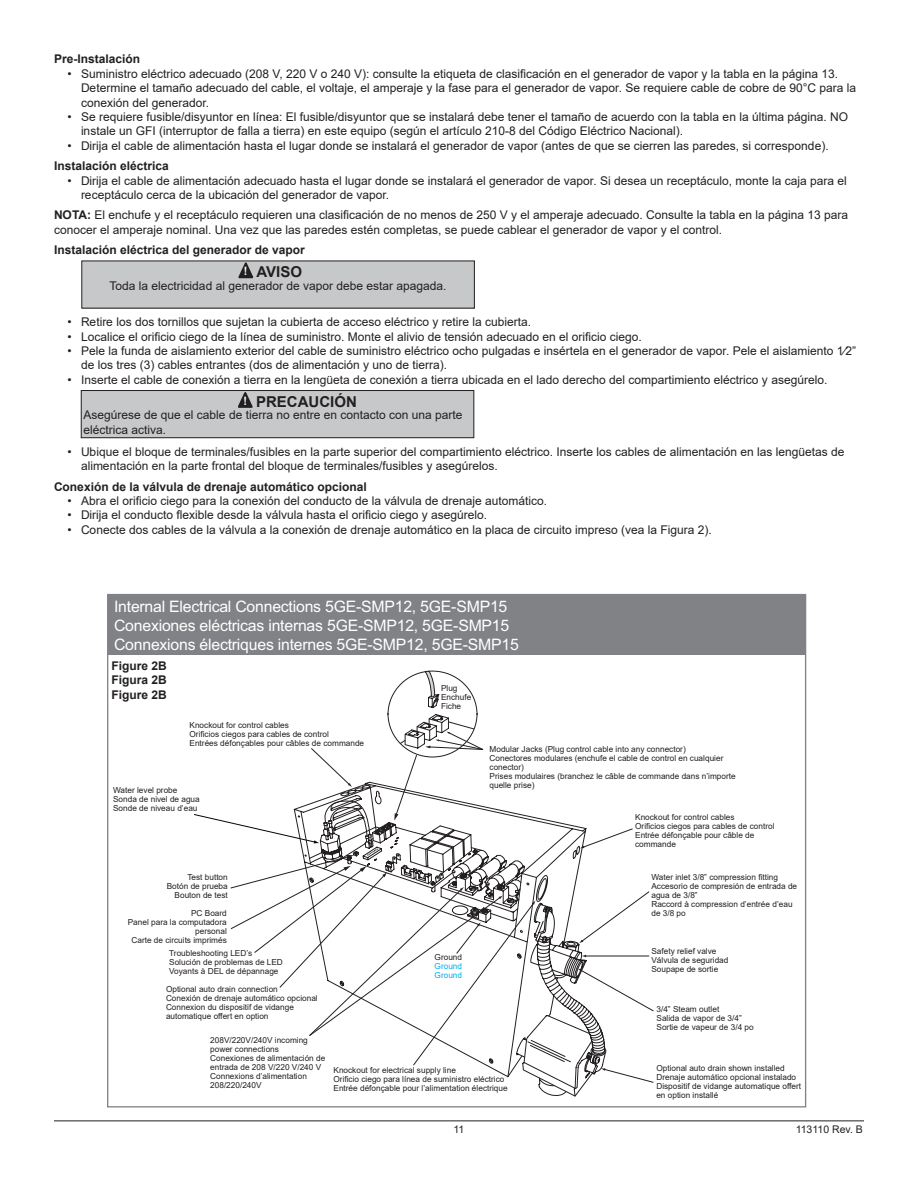
<style>
.page{position:relative;width:918px;height:1188px;background:#fff}
.page>*{position:absolute;margin:0;border:0;box-sizing:border-box;transform-origin:0 0}
.t1{font:15.9px/19px "Arial";letter-spacing:-.015em;color:#fff}
.t2{font:700 15px "Arial";color:#231f20}
.t3{font:12px/14.4px "Arial";color:#231f20}
.t4{font:700 12px/14.4px "Arial";color:#231f20;text-align:justify}
.t5{font:10.5px "Arial";color:#231f20}
.t6{font:8.25px/9px "Arial";color:#231f20}
.t7{font:8.25px/9px "Arial";color:#00aeef}
.s1{font-weight:700}
.s2{font-size:11.55px;color:#fff}
</style>
<div class="page">
<hr style="left:54px;top:1120px;width:810px;height:1px;background:#231f20">
<div style="left:82px;top:261px;width:392px;height:47px;background:#c7c8ca"></div>
<svg style="left:239px;top:263px;width:14px;height:15px"></svg>
<div style="left:81px;top:391px;width:393px;height:47px;background:#c7c8ca"></div>
<div style="left:81px;top:390px;width:393px;height:48px;border:1px solid #231f20"></div>
<svg style="left:238px;top:392px;width:15px;height:16px"></svg>
<div style="left:108px;top:595px;width:698px;height:60px;background:#808285"></div>
<svg style="left:194px;top:670px;width:460px;height:427px"></svg>
<p class="t4" style="left:54px;top:52px;width:88px">Pre-Instalación</p>
<p class="t3" style="left:81px;top:66px;width:777px;text-indent:-14px">• Suministro eléctrico adecuado (208 V, 220 V o 240 V): consulte la etiqueta de clasificación en el generador de vapor y la tabla en la página 13.<br>Determine el tamaño adecuado del cable, el voltaje, el amperaje y la fase para el generador de vapor. Se requiere cable de cobre de 90°C para la conexión del generador.</p>
<p class="t3" style="left:81px;top:110px;width:769px;text-indent:-14px">• Se requiere fusible/disyuntor en línea: El fusible/disyuntor que se instalará debe tener el tamaño de acuerdo con la tabla en la última página. NO instale un GFI (interruptor de falla a tierra) en este equipo (según el artículo 210-8 del Código Eléctrico Nacional).</p>
<p class="t3" style="left:68px;top:138px;width:763px">• Dirija el cable de alimentación hasta el lugar donde se instalará el generador de vapor (antes de que se cierren las paredes, si corresponde).</p>
<p class="t4" style="left:54px;top:159px;width:116px">Instalación eléctrica</p>
<p class="t3" style="left:81px;top:173px;width:767px;text-indent:-14px">• Dirija el cable de alimentación adecuado hasta el lugar donde se instalará el generador de vapor. Si desea un receptáculo, monte la caja para el receptáculo cerca de la ubicación del generador de vapor.</p>
<p class="t3" style="left:54px;top:208px;width:796px"><span class="s1">NOTA:</span> El enchufe y el receptáculo requieren una clasificación de no menos de 250 V y el amperaje adecuado. Consulte la tabla en la página 13 para conocer el amperaje nominal. Una vez que las paredes estén completas, se puede cablear el generador de vapor y el control.</p>
<p class="t4" style="left:54px;top:243px;width:252px">Instalación eléctrica del generador de vapor</p>
<p class="t2" style="left:244px;top:261px;width:60px"><span class="s2">!</span> AVISO</p>
<p class="t3" style="left:110px;top:279px;width:338px">Toda la electricidad al generador de vapor debe estar apagada.</p>
<p class="t3" style="left:68px;top:315px;width:465px">• Retire los dos tornillos que sujetan la cubierta de acceso eléctrico y retire la cubierta.</p>
<p class="t3" style="left:68px;top:329px;width:576px">• Localice el orificio ciego de la línea de suministro. Monte el alivio de tensión adecuado en el orificio ciego.</p>
<p class="t3" style="left:81px;top:344px;width:777px;text-indent:-14px">• Pele la funda de aislamiento exterior del cable de suministro eléctrico ocho pulgadas e insértela en el generador de vapor. Pele el aislamiento 1⁄2” de los tres (3) cables entrantes (dos de alimentación y uno de tierra).</p>
<p class="t3" style="left:68px;top:372px;width:761px">• Inserte el cable de conexión a tierra en la lengüeta de conexión a tierra ubicada en el lado derecho del compartimiento eléctrico y asegúrelo.</p>
<p class="t2" style="left:243px;top:391px;width:115px"><span class="s2">!</span> PRECAUCIÓN</p>
<p class="t3" style="left:84px;top:408px;width:380px">Asegúrese de que el cable de tierra no entre en contacto con una parte eléctrica activa.</p>
<p class="t3" style="left:81px;top:444px;width:765px;text-indent:-14px">• Ubique el bloque de terminales/fusibles en la parte superior del compartimiento eléctrico. Inserte los cables de alimentación en las lengüetas de alimentación en la parte frontal del bloque de terminales/fusibles y asegúrelos.</p>
<p class="t4" style="left:54px;top:479px;width:314px">Conexión de la válvula de drenaje automático opcional</p>
<p class="t3" style="left:68px;top:494px;width:481px">• Abra el orificio ciego para la conexión del conducto de la válvula de drenaje automático.</p>
<p class="t3" style="left:68px;top:508px;width:421px">• Dirija el conducto flexible desde la válvula hasta el orificio ciego y asegúrelo.</p>
<p class="t3" style="left:68px;top:522px;width:646px">• Conecte dos cables de la válvula a la conexión de drenaje automático en la placa de circuito impreso (vea la Figura 2).</p>
<h1 class="t1" style="left:114px;top:597px;width:406px">Internal Electrical Connections 5GE-SMP12, 5GE-SMP15<br>Conexiones eléctricas internas 5GE-SMP12, 5GE-SMP15<br>Connexions électriques internes 5GE-SMP12, 5GE-SMP15</h1>
<p class="t4" style="left:112px;top:659px;width:57px">Figure 2B Figura 2B Figure 2B</p>
<p class="t6" style="left:190px;top:720px;width:176px">Knockout for control cables<br>Orificios ciegos para cables de control<br>Entrées défonçables pour câbles de commande</p>
<p class="t6" style="left:441px;top:684px;width:32px">Plug<br>Enchufe<br>Fiche</p>
<p class="t6" style="left:490px;top:745px;width:248px">Modular Jacks (Plug control cable into any connector)<br>Conectores modulares (enchufe el cable de control en cualquier conector)<br>Prises modulaires (branchez le câble de commande dans n’importe quelle prise)</p>
<p class="t6" style="left:113px;top:785px;width:88px">Water level probe<br>Sonda de nivel de agua<br>Sonde de niveau d’eau</p>
<p class="t6" style="left:635px;top:813px;width:141px">Knockout for control cables<br>Orificios ciegos para cables de control<br>Entrée défonçable pour câble de commande</p>
<p class="t6" style="left:167px;top:873px;width:63px;text-align:right">Test button<br>Botón de prueba<br>Bouton de test</p>
<p class="t6" style="left:128px;top:908px;width:101px;text-align:right">PC Board<br>Panel para la computadora personal<br>Carte de circuits imprimés</p>
<p class="t6" style="left:169px;top:949px;width:115px">Troubleshooting LED’s<br>Solución de problemas de LED<br>Voyants à DEL de dépannage</p>
<p class="t6" style="left:166px;top:984px;width:153px">Optional auto drain connection<br>Conexión de drenaje automático opcional Connexion du dispositif de vidange automatique offert en option</p>
<p class="t6" style="left:210px;top:1036px;width:117px">208V/220V/240V incoming power connections<br>Conexiones de alimentación de entrada de 208 V/220 V/240 V<br>Connexions d’alimentation<br>208/220/240V</p>
<p class="t6" style="left:435px;top:953px;width:29px">Ground</p>
<p class="t7" style="left:435px;top:962px;width:29px">Ground<br>Ground</p>
<p class="t6" style="left:651px;top:873px;width:147px">Water inlet 3/8” compression fitting<br>Accesorio de compresión de entrada de agua de 3/8”<br>Raccord à compression d’entrée d’eau de 3/8 po</p>
<p class="t6" style="left:651px;top:946px;width:79px">Safety relief valve<br>Válvula de seguridad<br>Soupape de sortie</p>
<p class="t6" style="left:657px;top:1004px;width:99px">3/4” Steam outlet<br>Salida de vapor de 3/4”<br>Sortie de vapeur de 3/4 po</p>
<p class="t6" style="left:334px;top:1066px;width:176px">Knockout for electrical supply line<br>Orificio ciego para línea de suministro eléctrico<br>Entrée défonçable pour l’alimentation électrique</p>
<p class="t6" style="left:656px;top:1064px;width:146px">Optional auto drain shown installed Drenaje automático opcional instalado Dispositif de vidange automatique offert en option installé</p>
<p class="t5" style="left:454px;top:1122px;width:12px">11</p>
<p class="t5" style="left:796px;top:1122px;width:69px">113110 Rev. B</p>
</div>
